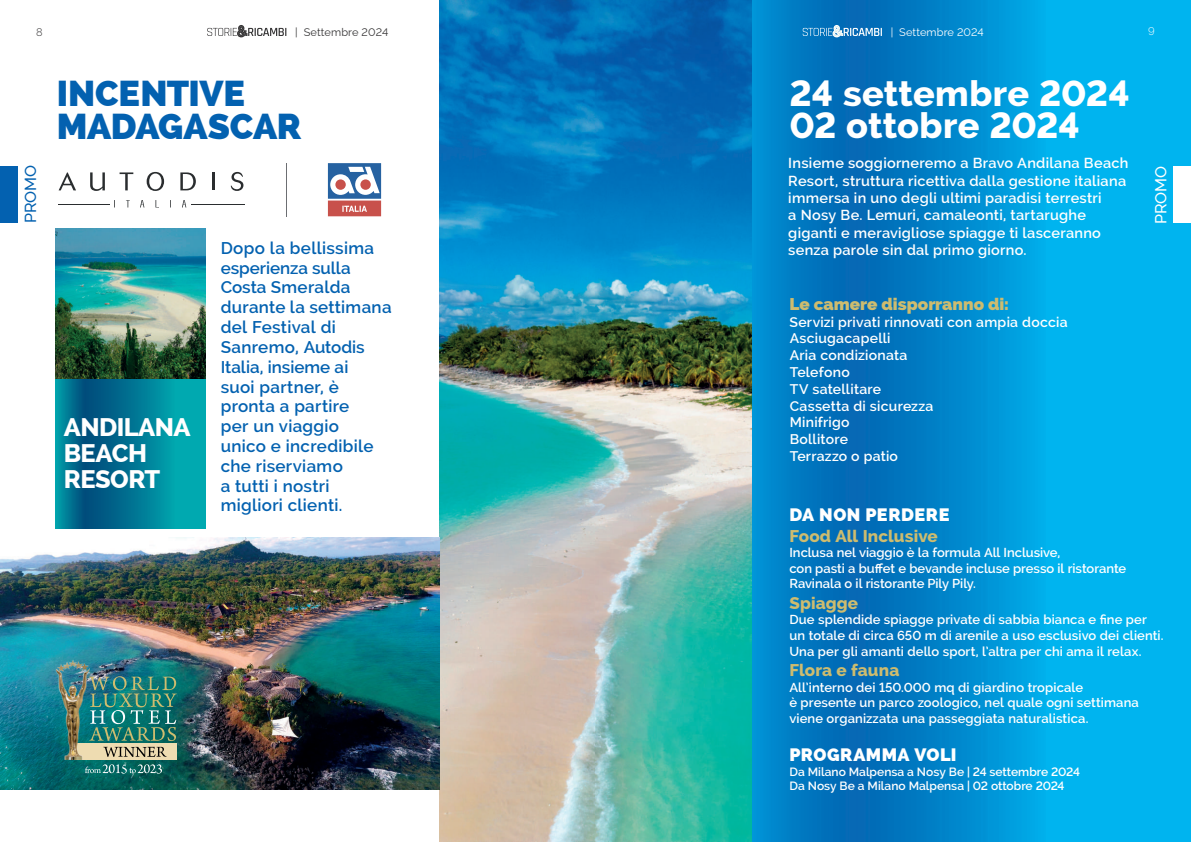
<style>
.page{position:relative;width:1191px;height:842px;background:#fff}
.page>*{position:absolute;margin:0;border:0;box-sizing:border-box;transform-origin:0 0}
.t1{font:800 36px/32px "Raleway";letter-spacing:.005em;color:#fff}
.t2{font:800 36px/33px "Raleway";letter-spacing:-.01em;color:#0361b0}
.t3{font:800 25.4px/26px "Raleway";letter-spacing:-.02em;color:#fff}
.t4{font:800 18px "Raleway";letter-spacing:.02em;color:#fff}
.t5{font:600 17px/19.8px "Raleway";letter-spacing:.015em;color:#0361b0}
.t6{font:800 17px "Raleway";letter-spacing:.01em;color:#cebc6f}
.t7{font:800 17px "Raleway";color:#cebc6f}
.t8{font:500 16px "Raleway";letter-spacing:-.005em;color:#0361b0}
.t9{font:500 16px "Raleway";letter-spacing:-.005em;color:#fff}
.t10{font:600 14.5px/17.4px "Raleway";letter-spacing:.015em;color:#fff}
.t11{font:600 14px "Raleway";letter-spacing:.015em;color:#fff}
.t12{font:600 13px/15.6px "Raleway";letter-spacing:.005em;color:#fff}
.t13{font:600 12px/14.4px "Raleway";color:#fff}
.t14{font:11px "Raleway";letter-spacing:.01em;color:#363536}
.t15{font:11px "Raleway";letter-spacing:.01em;color:#fff}
.t16{font:300 11px "Raleway";color:#363536}
.t17{font:300 11px "Raleway";color:#fff}
</style>
<div class="page">
<img style="left:439px;top:0;width:752px;height:842px">
<img style="left:0;top:537px;width:439px;height:253px">
<svg style="left:55px;top:378px;width:151px;height:151px;background:#007e97"></svg>
<img style="left:55px;top:228px;width:151px;height:150px">
<div style="left:72px;top:743px;width:105px;height:16px;background:#eedcb1"></div>
<img style="left:90px;top:676px;width:87px;height:65px">
<svg style="left:103px;top:747px;width:64px;height:10px"></svg>
<svg style="left:85px;top:764px;width:77px;height:10px"></svg>
<img style="left:55px;top:659px;width:35px;height:100px">
<img style="left:595px;top:0;width:156px;height:842px">
<svg style="left:328px;top:163px;width:53px;height:53px"></svg>
<div style="left:335px;top:179px;width:11px;height:11px;background:#c8514b;border-radius:50%"></div>
<div style="left:360px;top:179px;width:11px;height:11px;background:#c8514b;border-radius:50%"></div>
<svg style="left:59px;top:172px;width:17px;height:18px"></svg>
<svg style="left:90px;top:172px;width:15px;height:19px"></svg>
<svg style="left:120px;top:172px;width:13px;height:18px"></svg>
<svg style="left:147px;top:172px;width:17px;height:19px"></svg>
<svg style="left:180px;top:172px;width:16px;height:18px"></svg>
<hr style="left:212px;top:172px;width:3px;height:18px;background:#2a2d2f">
<svg style="left:231px;top:172px;width:12px;height:19px"></svg>
<hr style="left:58px;top:204px;width:51px;height:1px;background:#2a2d2f">
<hr style="left:191px;top:204px;width:53px;height:1px;background:#2a2d2f">
<svg style="left:126px;top:200px;width:4px;height:7px"></svg>
<svg style="left:140px;top:200px;width:4px;height:7px"></svg>
<svg style="left:155px;top:200px;width:2px;height:7px"></svg>
<svg style="left:182px;top:200px;width:4px;height:7px"></svg>
<hr style="left:286px;top:163px;width:1px;height:53px;background:#6c6e72">
<svg style="left:802px;top:25px;width:80px;height:12px"></svg>
<svg style="left:207px;top:25px;width:79px;height:12px"></svg>
<div style="left:1174px;top:166px;width:17px;height:57px;background:#fff"></div>
<div style="left:0;top:166px;width:17px;height:57px;background:#0361b0"></div>
<p class="t16" style="left:36px;top:26px;width:8px">8</p>
<p class="t17" style="left:1148px;top:24px;width:8px">9</p>
<p class="t14" style="left:295px;top:23px;width:94px">| Settembre 2024</p>
<p class="t15" style="left:890px;top:23px;width:94px">| Settembre 2024</p>
<h1 class="t2" style="left:57px;top:77px;width:246px">INCENTIVE<br>MADAGASCAR</h1>
<h1 class="t1" style="left:789px;top:78px;width:342px">24 settembre 2024<br>02 ottobre 2024</h1>
<p class="t10" style="left:788px;top:154px;width:341px">Insieme soggiorneremo a Bravo Andilana Beach Resort, struttura ricettiva dalla gestione italiana immersa in uno degli ultimi paradisi terrestri<br>a Nosy Be. Lemuri, camaleonti, tartarughe giganti e meravigliose spiagge ti lasceranno senza parole sin dal primo giorno.</p>
<p class="t8" style="left:21px;top:223px;width:60px;rotate:-90deg">PROMO</p>
<p class="t9" style="left:1151px;top:224px;width:60px;rotate:-90deg">PROMO</p>
<p class="t5" style="left:221px;top:238px;width:172px">Dopo la bellissima esperienza sulla<br>Costa Smeralda durante la settimana del Festival di<br>Sanremo, Autodis<br>Italia, insieme ai<br>suoi partner, è pronta a partire<br>per un viaggio<br>unico e incredibile che riserviamo<br>a tutti i nostri migliori clienti.</p>
<h3 class="t7" style="left:789px;top:294px;width:221px">Le camere disporranno di:</h3>
<p class="t11" style="left:789px;top:314px;width:280px">Servizi privati rinnovati con ampia doccia</p>
<p class="t11" style="left:789px;top:330px;width:103px">●Asciugacapelli</p>
<p class="t11" style="left:789px;top:347px;width:119px">●Aria condizionata</p>
<p class="t11" style="left:789px;top:364px;width:62px">●Telefono</p>
<p class="t11" style="left:789px;top:381px;width:93px">●TV satellitare</p>
<p class="t11" style="left:789px;top:398px;width:146px">●Cassetta di sicurezza</p>
<p class="t11" style="left:789px;top:414px;width:62px">●Minifrigo</p>
<p class="t11" style="left:789px;top:431px;width:60px">●Bollitore</p>
<p class="t11" style="left:789px;top:448px;width:110px">●Terrazzo o patio</p>
<h2 class="t3" style="left:64px;top:414px;width:128px">ANDILANA<br>BEACH<br>RESORT</h2>
<h3 class="t4" style="left:789px;top:504px;width:161px">DA NON PERDERE</h3>
<h3 class="t6" style="left:789px;top:526px;width:150px">Food All Inclusive</h3>
<p class="t12" style="left:789px;top:545px;width:338px">Inclusa nel viaggio è la formula All Inclusive,<br>con pasti a buffet e bevande incluse presso il ristorante<br>Ravinala o il ristorante Pily Pily.</p>
<h3 class="t6" style="left:789px;top:593px;width:70px">Spiagge</h3>
<p class="t12" style="left:789px;top:612px;width:376px">Due splendide spiagge private di sabbia bianca e fine per un totale di circa 650 m di arenile a uso esclusivo dei clienti.<br>Una per gli amanti dello sport, l’altra per chi ama il relax.</p>
<h3 class="t6" style="left:789px;top:660px;width:111px">Flora e fauna</h3>
<p class="t12" style="left:789px;top:679px;width:351px">All’interno dei 150.000 mq di giardino tropicale<br>è presente un parco zoologico, nel quale ogni settimana viene organizzata una passeggiata naturalistica.</p>
<h3 class="t4" style="left:789px;top:744px;width:169px">PROGRAMMA VOLI</h3>
<p class="t13" style="left:789px;top:764px;width:292px">Da Milano Malpensa a Nosy Be | 24 settembre 2024<br>Da Nosy Be a Milano Malpensa | 02 ottobre 2024</p>
</div>
